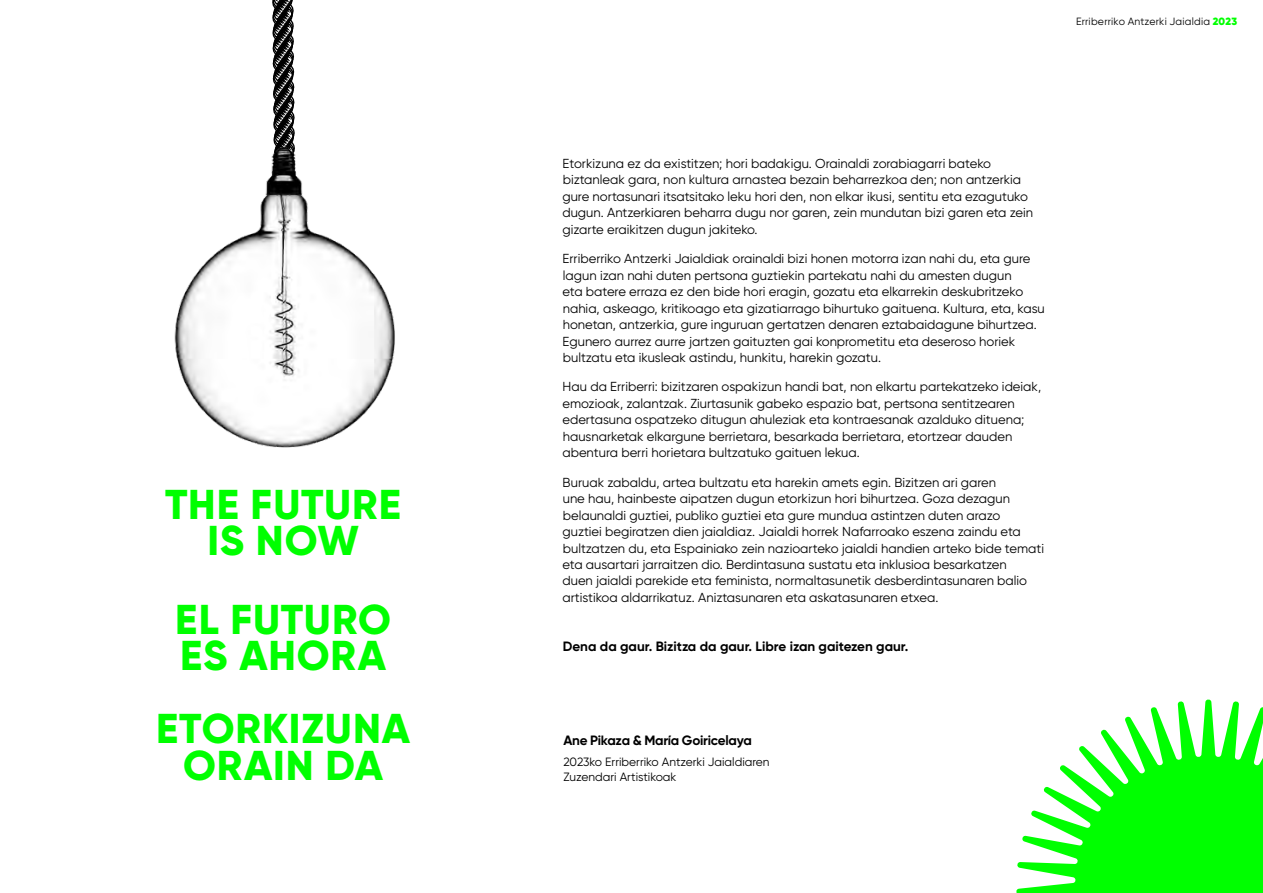
<style>
.page{position:relative;width:1263px;height:893px;background:#fff}
.page>*{position:absolute;margin:0;border:0;box-sizing:border-box;transform-origin:0 0}
.t1{font:800 41.7px/36.3px "Gilroy";letter-spacing:.02em;color:#0f0;text-align:center}
.t2{font:700 13.5px "Gilroy";letter-spacing:-.01em;color:#000}
.t3{font:13.05px/16.5px "Gilroy";color:#000}
.t4{font:12px/15px "Gilroy";color:#000}
.t5{font:10.5px "Gilroy";letter-spacing:.02em;color:#000}
.s1{font-weight:900;color:#0f0}
</style>
<div class="page">
<svg style="left:272px;top:0;width:23px;height:138px;background:#4a4a4a"></svg>
<img style="left:174px;top:138px;width:221px;height:310px">
<svg style="left:1016px;top:699px;width:247px;height:194px;fill:#0f0"></svg>
<h1 class="t1" style="left:165px;top:486px;width:237px">THE FUTURE<br>IS NOW</h1>
<h1 class="t1" style="left:175px;top:601px;width:217px;text-align:left">EL FUTURO<br>ES AHORA</h1>
<h1 class="t1" style="left:156px;top:710px;width:256px">ETORKIZUNA<br>ORAIN DA</h1>
<p class="t5" style="left:1076px;top:15px;width:163px">Erriberriko Antzerki Jaialdia <span class="s1">2023</span></p>
<p class="t3" style="left:562px;top:155px;width:472px">Etorkizuna ez da existitzen; hori badakigu. Orainaldi zorabiagarri bateko biztanleak gara, non kultura arnastea bezain beharrezkoa den; non antzerkia gure nortasunari itsatsitako leku hori den, non elkar ikusi, sentitu eta ezagutuko dugun. Antzerkiaren beharra dugu nor garen, zein mundutan bizi garen eta zein gizarte eraikitzen dugun jakiteko.</p>
<p class="t3" style="left:562px;top:250px;width:484px">Erriberriko Antzerki Jaialdiak orainaldi bizi honen motorra izan nahi du, eta gure lagun izan nahi duten pertsona guztiekin partekatu nahi du amesten dugun<br>eta batere erraza ez den bide hori eragin, gozatu eta elkarrekin deskubritzeko nahia, askeago, kritikoago eta gizatiarrago bihurtuko gaituena. Kultura, eta, kasu honetan, antzerkia, gure inguruan gertatzen denaren eztabaidagune bihurtzea.<br>Egunero aurrez aurre jartzen gaituzten gai konprometitu eta deseroso horiek bultzatu eta ikusleak astindu, hunkitu, harekin gozatu.</p>
<p class="t3" style="left:562px;top:378px;width:480px">Hau da Erriberri: bizitzaren ospakizun handi bat, non elkartu partekatzeko ideiak, emozioak, zalantzak. Ziurtasunik gabeko espazio bat, pertsona sentitzearen edertasuna ospatzeko ditugun ahuleziak eta kontraesanak azalduko dituena; hausnarketak elkargune berrietara, besarkada berrietara, etortzear dauden abentura berri horietara bultzatuko gaituen lekua.</p>
<p class="t3" style="left:562px;top:474px;width:483px">Buruak zabaldu, artea bultzatu eta harekin amets egin. Bizitzen ari garen<br>une hau, hainbeste aipatzen dugun etorkizun hori bihurtzea. Goza dezagun belaunaldi guztiei, publiko guztiei eta gure mundua astintzen duten arazo<br>guztiei begiratzen dien jaialdiaz. Jaialdi horrek Nafarroako eszena zaindu eta bultzatzen du, eta Espainiako zein nazioarteko jaialdi handien arteko bide temati eta ausartari jarraitzen dio. Berdintasuna sustatu eta inklusioa besarkatzen<br>duen jaialdi parekide eta feminista, normaltasunetik desberdintasunaren balio artistikoa aldarrikatuz. Aniztasunaren eta askatasunaren etxea.</p>
<p class="t2" style="left:563px;top:638px;width:347px">Dena da gaur. Bizitza da gaur. Libre izan gaitezen gaur.</p>
<p class="t2" style="left:563px;top:732px;width:190px">Ane Pikaza &amp; María Goiricelaya</p>
<p class="t4" style="left:563px;top:755px;width:208px">2023ko Erriberriko Antzerki Jaialdiaren<br>Zuzendari Artistikoak</p>
</div>
